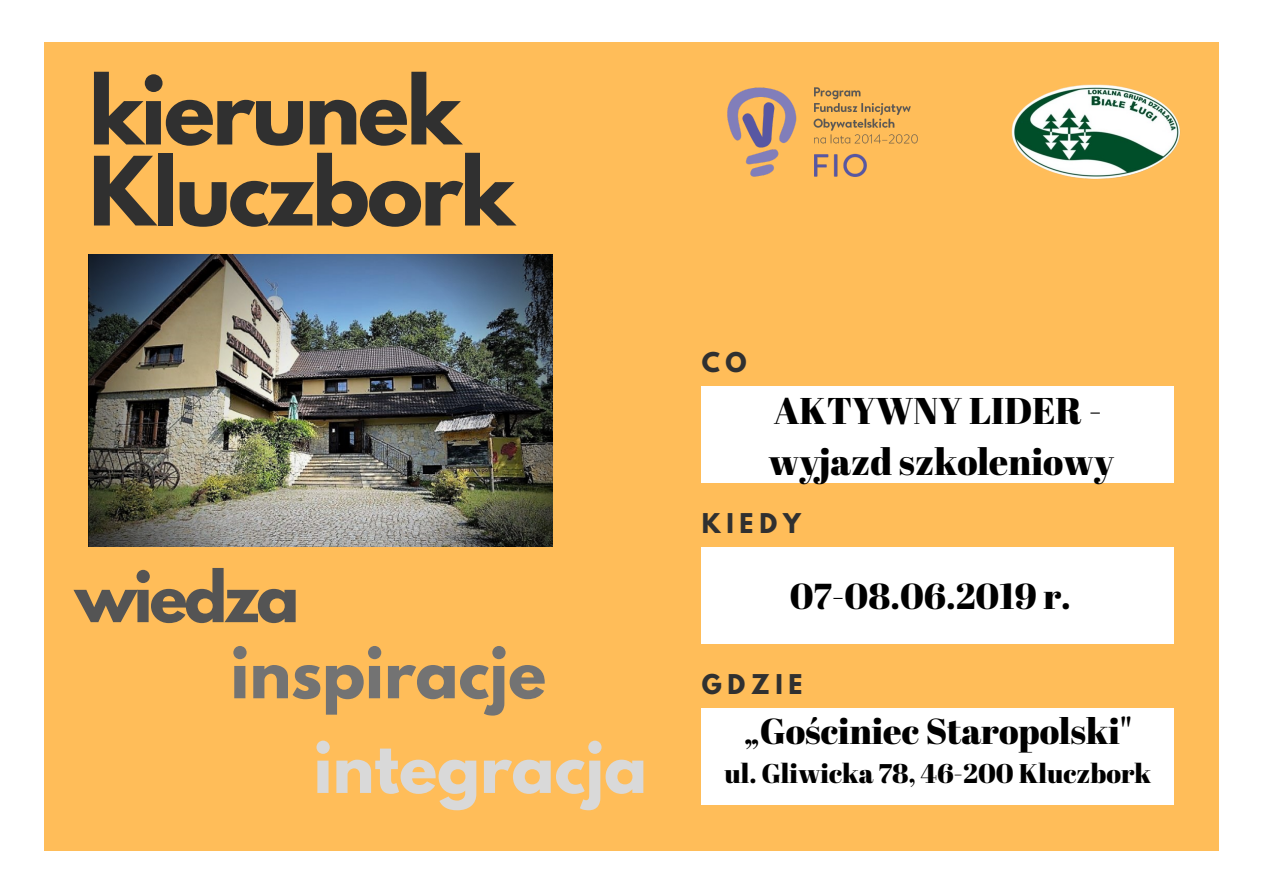
<style>
.page{position:relative;width:1263px;height:894px;background:#fff}
.page>*{position:absolute;margin:0;border:0;box-sizing:border-box;transform-origin:0 0}
.t1{font:700 84.45px/81px "League Spartan";letter-spacing:-.03em;color:#303030}
.t2{font:700 63px "League Spartan";color:#737373}
.t3{font:700 63px "League Spartan";color:#d9d9d9}
.t4{font:700 63px "League Spartan";letter-spacing:-.05em;color:#545454}
.t5{font:37.2px/51.2px "Abril Fatface";color:#000}
.t6{font:36px "Abril Fatface";color:#000}
.t7{font:27px "Abril Fatface";color:#000}
.t8{font:700 24.15px "League Spartan";letter-spacing:.24em;color:#303030}
</style>
<div class="page">
<div style="left:44px;top:43px;width:1174px;height:807px;background:#ffbd59"></div>
<div style="left:702px;top:386px;width:472px;height:96px;background:#fff"></div>
<div style="left:702px;top:547px;width:472px;height:96px;background:#fff"></div>
<div style="left:702px;top:707px;width:472px;height:97px;background:#fff"></div>
<img style="left:89px;top:254px;width:463px;height:292px">
<img style="left:631px;top:42px;width:384px;height:135px">
<img style="left:1000px;top:72px;width:180px;height:107px">
<h1 class="t1" style="left:89px;top:81px;width:427px">kierunek<br>Kluczbork</h1>
<h2 class="t4" style="left:75px;top:565px;width:226px">wiedza</h2>
<h2 class="t2" style="left:230px;top:641px;width:317px">inspiracje</h2>
<h2 class="t3" style="left:314px;top:736px;width:335px">integracja</h2>
<p class="t8" style="left:702px;top:350px;width:47px">CO</p>
<p class="t5" style="left:768px;top:384px;width:347px">AKTYWNY LIDER - wyjazd szkoleniowy</p>
<p class="t8" style="left:702px;top:511px;width:101px">KIEDY</p>
<p class="t6" style="left:790px;top:570px;width:283px">07-08.06.2019 r.</p>
<p class="t8" style="left:702px;top:672px;width:102px">GDZIE</p>
<p class="t6" style="left:744px;top:705px;width:390px">„Gościniec Staropolski"</p>
<p class="t7" style="left:725px;top:754px;width:428px">ul. Gliwicka 78, 46-200 Kluczbork</p>
</div>
